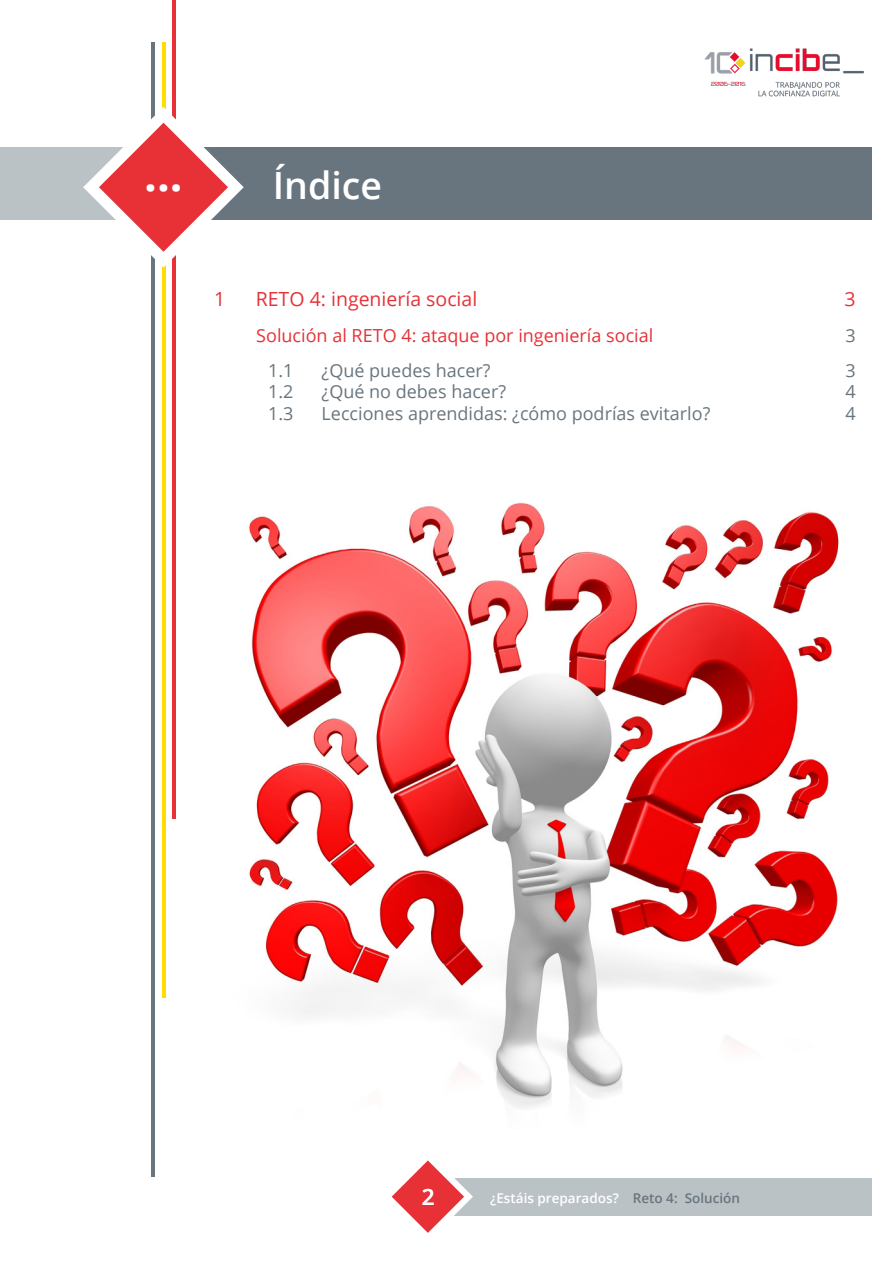
<style>
.page{position:relative;width:893px;height:1263px;background:#fff}
.page>*{position:absolute;margin:0;border:0;box-sizing:border-box;transform-origin:0 0}
.t1{font:700 45px "Open Sans";color:#fff}
.t2{font:600 37.5px "Open Sans";color:#fff}
.t3{font:600 22.5px "Open Sans";color:#fff}
.t4{font:19.5px "Open Sans";color:#e73137}
.t5{font:18px "Open Sans";color:#68757e}
.t6{font:18px "Open Sans";color:#e73137}
.t7{font:600 13.5px "Open Sans";color:#fff}
.s1{color:#68757e}
</style>
<div class="page">
<img style="left:249px;top:502px;width:590px;height:606px">
<hr style="left:162px;top:43px;width:3px;height:955px;background:#fd0">
<hr style="left:173px;top:0;width:3px;height:818px;background:#e73137">
<hr style="left:151px;top:43px;width:3px;height:1134px;background:#68757e">
<div style="left:0;top:147px;width:872px;height:73px;background:#68757e"></div>
<div style="left:0;top:147px;width:167px;height:73px;background:#bbc2c6"></div>
<svg style="left:83px;top:81px;width:161px;height:213px"></svg>
<svg style="left:99px;top:123px;width:129px;height:129px"></svg>
<div style="left:425px;top:1178px;width:447px;height:37px;background:#bbc2c6"></div>
<svg style="left:391px;top:1160px;width:97px;height:73px"></svg>
<img style="left:704px;top:48px;width:160px;height:49px">
<p class="t1" style="left:144px;top:143px;width:40px">...</p>
<p class="t2" style="left:273px;top:159px;width:111px">Índice</p>
<p class="t4" style="left:214px;top:286px;width:13px">1</p>
<p class="t4" style="left:256px;top:286px;width:223px">RETO 4: ingeniería social</p>
<p class="t6" style="left:256px;top:323px;width:399px">Solución al RETO 4: ataque por ingeniería social</p>
<p class="t5" style="left:268px;top:358px;width:27px">1.1</p>
<p class="t5" style="left:322px;top:358px;width:170px">¿Qué puedes hacer?</p>
<p class="t5" style="left:268px;top:379px;width:27px">1.2</p>
<p class="t5" style="left:322px;top:379px;width:186px">¿Qué no debes hacer?</p>
<p class="t5" style="left:268px;top:401px;width:27px">1.3</p>
<p class="t5" style="left:322px;top:401px;width:390px">Lecciones aprendidas: ¿cómo podrías evitarlo?</p>
<p class="t4" style="left:845px;top:286px;width:13px">3</p>
<p class="t5" style="left:845px;top:323px;width:12px">3</p>
<p class="t5" style="left:845px;top:358px;width:12px">3</p>
<p class="t5" style="left:845px;top:379px;width:12px">4</p>
<p class="t5" style="left:845px;top:401px;width:12px">4</p>
<p class="t3" style="left:422px;top:1182px;width:14px">2</p>
<p class="t7" style="left:490px;top:1189px;width:251px">¿Estáis preparados? <span class="s1">Reto 4: Solución</span></p>
</div>
